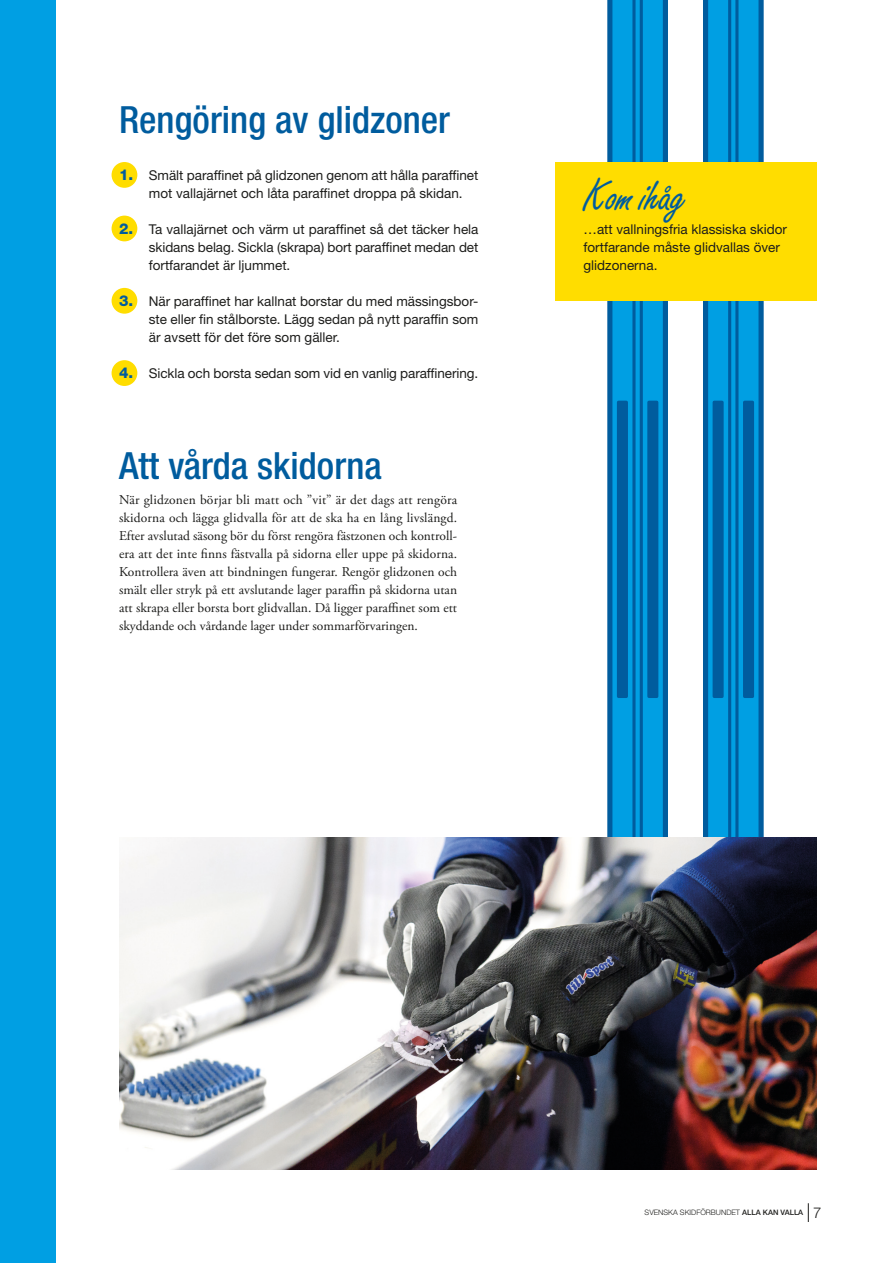
<style>
.page{position:relative;width:893px;height:1263px;background:#fff}
.page>*{position:absolute;margin:0;border:0;box-sizing:border-box;transform-origin:0 0}
.t1{font:46.35px "Freestyle Script Std";letter-spacing:-.02em;color:#005c9e}
.t2{font:500 condensed 37.5px "Helvetica Neue LT Std";color:#005c9e}
.t3{font:13.5px/18px "Helvetica Neue LT Std";color:#1d1d1b}
.t4{font:13.5px/18px "Adobe Garamond Pro";color:#1d1d1b;text-align:justify}
.t5{font:300 7.5px "Helvetica Neue LT Std";color:#1d1d1b}
.s1{font-weight:800;font-size:15px;color:#005c9e}
.s2{font-weight:500}
.s3{font-size:15px}
</style>
<div class="page">
<svg style="left:808px;top:1203px;width:1px;height:19px"></svg>
<svg style="left:607px;top:0;width:61px;height:838px;background:#018acc"></svg>
<svg style="left:703px;top:0;width:61px;height:838px;background:#028dd0"></svg>
<svg style="left:632px;top:0;width:11px;height:838px;background:#0079bc"></svg>
<svg style="left:728px;top:0;width:10px;height:838px;background:#0078bb"></svg>
<div style="left:618px;top:402px;width:8px;height:294px;background:#005c9e"></div>
<div style="left:617px;top:401px;width:11px;height:297px;border:3px solid #005c9e"></div>
<div style="left:649px;top:402px;width:8px;height:294px;background:#005c9e"></div>
<div style="left:647px;top:401px;width:11px;height:297px;border:3px solid #005c9e"></div>
<div style="left:714px;top:402px;width:8px;height:294px;background:#005c9e"></div>
<div style="left:713px;top:401px;width:11px;height:297px;border:3px solid #005c9e"></div>
<div style="left:745px;top:402px;width:7px;height:294px;background:#005c9e"></div>
<div style="left:743px;top:401px;width:11px;height:297px;border:3px solid #005c9e"></div>
<div style="left:112px;top:216px;width:25px;height:25px;background:#fd0;border-radius:50%"></div>
<div style="left:112px;top:288px;width:25px;height:26px;background:#fd0;border-radius:50%"></div>
<div style="left:112px;top:360px;width:25px;height:26px;background:#fd0;border-radius:50%"></div>
<div style="left:112px;top:162px;width:25px;height:26px;background:#fd0;border-radius:50%"></div>
<div style="left:0;top:0;width:55px;height:1263px;background:#009fe3"></div>
<div style="left:555px;top:162px;width:261px;height:139px;background:#fd0"></div>
<img style="left:119px;top:838px;width:697px;height:331px">
<h2 class="t2" style="left:119px;top:97px;width:332px">Rengöring av glidzoner</h2>
<p class="t3" style="left:149px;top:166px;width:331px;text-indent:-30px"><span class="s1">1.</span> Smält paraffinet på glidzonen genom att hålla paraffinet mot vallajärnet och låta paraffinet droppa på skidan.</p>
<p class="t3" style="left:149px;top:220px;width:331px;text-align:justify;text-indent:-30px"><span class="s1">2.</span> Ta vallajärnet och värm ut paraffinet så det täcker hela skidans belag. Sickla (skrapa) bort paraffinet medan det fortfarandet är ljummet.</p>
<p class="t3" style="left:149px;top:292px;width:331px;text-align:justify;text-indent:-30px"><span class="s1">3.</span> När paraffinet har kallnat borstar du med mässingsbor&shy;ste eller fin stålborste. Lägg sedan på nytt paraffin som är avsett för det före som gäller.</p>
<p class="t3" style="left:119px;top:364px;width:361px"><span class="s1">4.</span> Sickla och borsta sedan som vid en vanlig paraffinering.</p>
<h2 class="t2" style="left:119px;top:444px;width:264px">Att vårda skidorna</h2>
<p class="t4" style="left:119px;top:491px;width:340px">När glidzonen börjar bli matt och ”vit” är det dags att rengöra skidorna och lägga glidvalla för att de ska ha en lång livslängd.<br>Efter avslutad säsong bör du först rengöra fästzonen och kontroll&shy;era att det inte finns fästvalla på sidorna eller uppe på skidorna.<br>Kontrollera även att bindningen fungerar. Rengör glidzonen och smält eller stryk på ett avslutande lager paraffin på skidorna utan att skrapa eller borsta bort glidvallan. Då ligger paraffinet som ett skyddande och vårdande lager under sommarförvaringen.</p>
<h1 class="t1" style="left:583px;top:169px;width:103px">Kom ihåg</h1>
<p class="t3" style="left:583px;top:220px;width:205px">…att vallningsfria klassiska skidor fortfarande måste glidvallas över glidzonerna.</p>
<p class="t5" style="left:645px;top:1208px;width:178px">SVENSKA SKIDFÖRBUNDET <span class="s2">ALLA KAN VALLA</span> <span class="s3">7</span></p>
</div>
